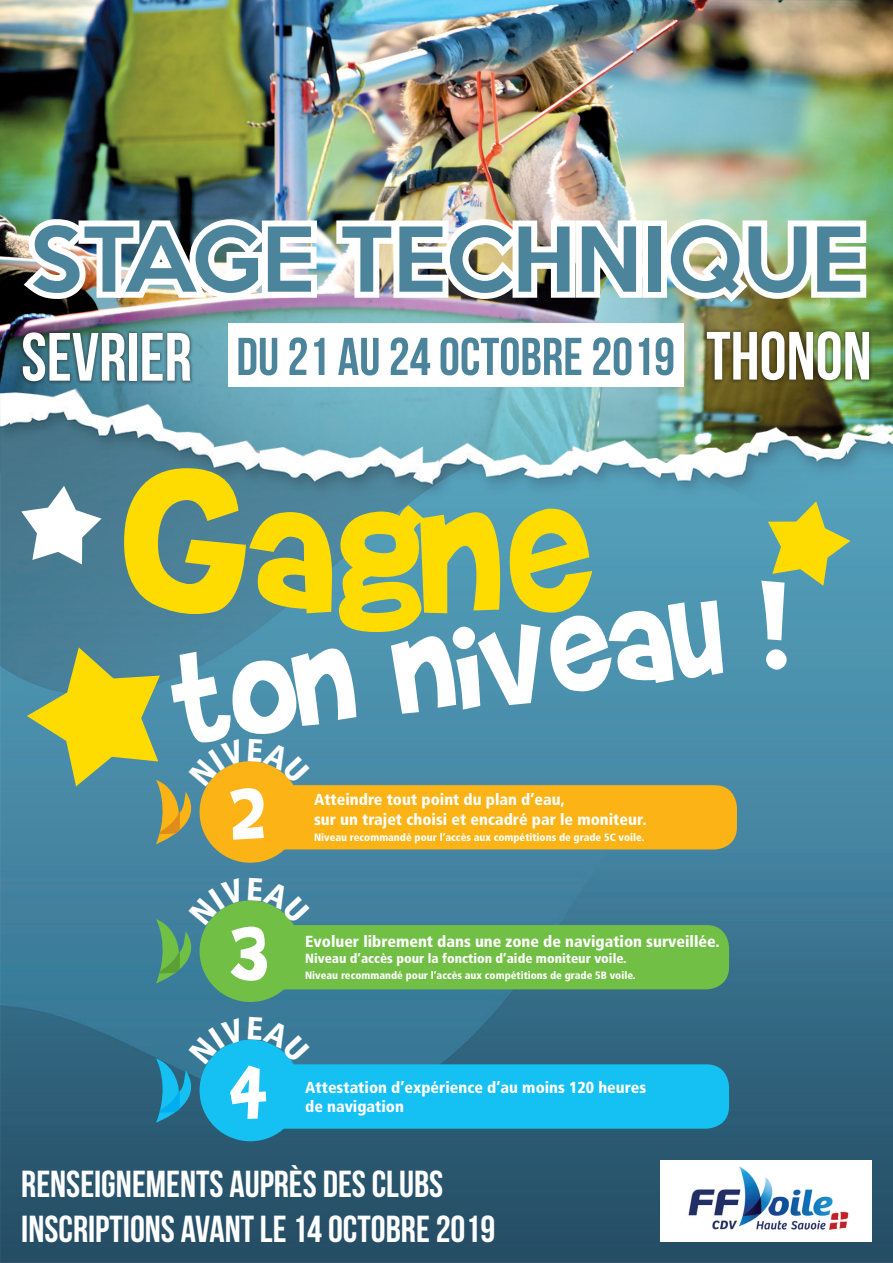
<style>
.page{position:relative;width:893px;height:1263px;background:#fff}
.page>*{position:absolute;margin:0;border:0;box-sizing:border-box;transform-origin:0 0}
.t1{font:194.55px "Brady Bunch Remastered";color:#ffdc01}
.t2{font:142.2px "Brady Bunch Remastered";color:#fff}
.t3{font:87.15px "Brady Bunch Remastered";color:#fff}
.t4{font:500 81.6px "Keep Calm";color:#4c849b}
.t5{font:68.1px "Bebas Neue";color:#fff}
.t6{font:53.1px "Bebas Neue";color:#4c849b}
.t7{font:37.65px/45.2px "Bebas Neue";color:#fff}
.t8{font:900 condensed 16.05px/19.2px "Frutiger";color:#fff}
.t9{font:900 condensed 13.35px "Frutiger";color:#fff}
.t10{font:900 condensed 10.65px "Frutiger";color:#fff}
.s1{font-size:68.1px;color:#fff}
.s2{font-size:256.8px}
</style>
<div class="page">
<img style="left:0;top:0;width:893px;height:373px">
<img style="left:15px;top:210px;width:308px;height:98px">
<img style="left:330px;top:205px;width:318px;height:105px">
<div style="left:642px;top:220px;width:25px;height:78px;border:12px solid #fff"></div>
<img style="left:656px;top:210px;width:216px;height:101px">
<div style="left:228px;top:323px;width:455px;height:64px;background:#fff"></div>
<div style="left:702px;top:328px;width:171px;height:56px;background:#231f20;opacity:.5"></div>
<img style="left:0;top:373px;width:893px;height:890px">
<img style="left:661px;top:1160px;width:211px;height:82px">
<svg style="left:21px;top:486px;width:81px;height:78px"></svg>
<svg style="left:768px;top:501px;width:82px;height:85px"></svg>
<div style="left:252px;top:785px;width:485px;height:64px;background:#fbb316;border-radius:23px"></div>
<div style="left:200px;top:761px;width:101px;height:102px;background:#fbb316;border-radius:50%"></div>
<div style="left:243px;top:925px;width:486px;height:64px;background:#71bf44;border-radius:23px"></div>
<div style="left:200px;top:900px;width:101px;height:102px;background:#71bf44;border-radius:50%"></div>
<div style="left:243px;top:1064px;width:486px;height:65px;background:#15c0f2;border-radius:23px"></div>
<div style="left:200px;top:1040px;width:101px;height:101px;background:#15c0f2;border-radius:50%"></div>
<div style="left:19px;top:329px;width:175px;height:56px;background:#231f20;opacity:.5"></div>
<svg style="left:27px;top:647px;width:283px;height:197px"></svg>
<svg style="left:156px;top:878px;width:154px;height:105px"></svg>
<svg style="left:156px;top:1017px;width:154px;height:106px"></svg>
<h3 class="t4" style="left:29px;top:189px;width:835px">STAGE TECHNIQUE</h3>
<h3 class="t6" style="left:236px;top:327px;width:637px">DU 21 AU 24 OCTOBRE 2019 <span class="s1">THONON</span></h3>
<h3 class="t5" style="left:21px;top:320px;width:172px">SEVRIER</h3>
<h1 class="t1" style="left:125px;top:455px;width:468px"><span class="s2">G</span>agne</h1>
<h2 class="t2" style="left:167px;top:627px;width:619px;rotate:-7deg">ton niveau !</h2>
<h3 class="t3" style="left:231px;top:768px;width:37px">2</h3>
<p class="t8" style="left:314px;top:790px;width:334px">Atteindre tout point du plan d’eau,<br>sur un trajet choisi et encadré par le moniteur.</p>
<p class="t10" style="left:314px;top:831px;width:332px">Niveau recommandé pour l’accès aux compétitions de grade 5C voile.</p>
<h3 class="t3" style="left:231px;top:908px;width:38px">3</h3>
<p class="t8" style="left:305px;top:931px;width:416px">Evoluer librement dans une zone de navigation surveillée.</p>
<p class="t9" style="left:305px;top:950px;width:323px">Niveau d’accès pour la fonction d’aide moniteur voile.</p>
<p class="t10" style="left:305px;top:969px;width:332px">Niveau recommandé pour l’accès aux compétitions de grade 5B voile.</p>
<h3 class="t3" style="left:231px;top:1047px;width:37px">4</h3>
<p class="t8" style="left:305px;top:1077px;width:342px">Attestation d’expérience d’au moins 120 heures de navigation</p>
<h3 class="t7" style="left:21px;top:1160px;width:476px">RENSEIGNEMENTS AUPRÈS DES CLUBS<br>INSCRIPTIONS AVANT LE 14 OCTOBRE 2019</h3>
</div>
